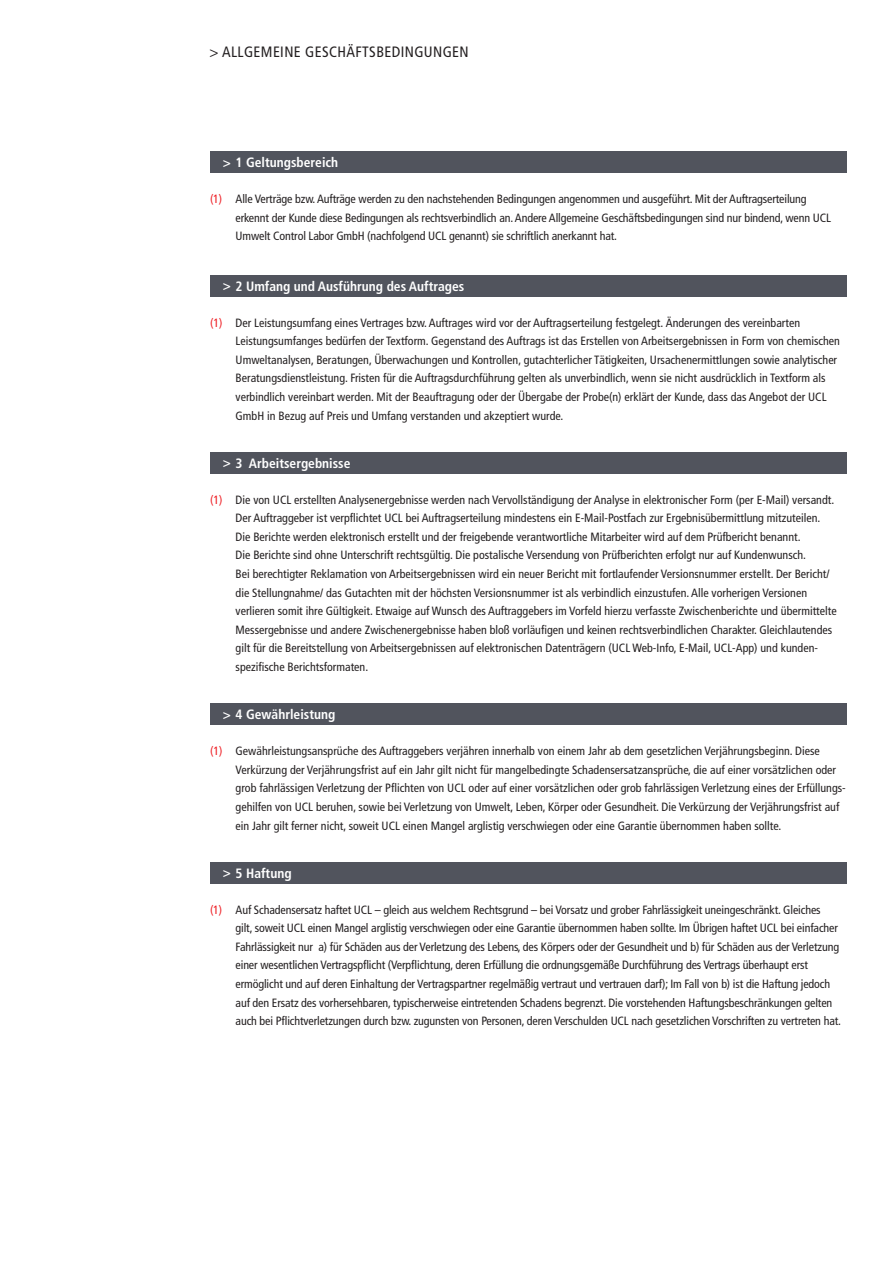
<style>
.page{position:relative;width:893px;height:1263px;background:#fff}
.page>*{position:absolute;margin:0;border:0;box-sizing:border-box;transform-origin:0 0}
._01_rubrik{font:condensed 15px "Frutiger";letter-spacing:.025em;color:#231f20}
._08_kasten___topline{font:700 condensed 13.5px "Frutiger";color:#fff}
._05_copy{font:condensed 12px/18.6px "Frutiger";color:#231f20}
.s1{color:#ee1d23}
</style>
<div class="page">
<div style="left:210px;top:152px;width:636px;height:21px;background:#51545d"></div>
<div style="left:210px;top:275px;width:636px;height:21px;background:#51545d"></div>
<div style="left:210px;top:452px;width:636px;height:21px;background:#51545d"></div>
<div style="left:210px;top:704px;width:636px;height:21px;background:#51545d"></div>
<div style="left:210px;top:862px;width:636px;height:21px;background:#51545d"></div>
<p class="_01_rubrik" style="left:209px;top:43px;width:261px">&gt; ALLGEMEINE GESCHÄFTSBEDINGUNGEN</p>
<p class="_08_kasten___topline" style="left:223px;top:155px;width:117px">&gt; 1 Geltungsbereich</p>
<p class="_05_copy" style="left:236px;top:190px;width:597px;text-indent:-26px"><span class="s1">(1)</span> Alle Verträge bzw. Aufträge werden zu den nachstehenden Bedingungen angenommen und ausgeführt. Mit der Auftragserteilung erkennt der Kunde diese Bedingungen als rechtsverbindlich an. Andere Allgemeine Geschäftsbedingungen sind nur bindend, wenn UCL<br>Umwelt Control Labor GmbH (nachfolgend UCL genannt) sie schriftlich anerkannt hat.</p>
<p class="_08_kasten___topline" style="left:223px;top:278px;width:243px">&gt; 2 Umfang und Ausführung des Auftrages</p>
<p class="_05_copy" style="left:236px;top:313px;width:606px;text-indent:-26px"><span class="s1">(1)</span> Der Leistungsumfang eines Vertrages bzw. Auftrages wird vor der Auftragserteilung festgelegt. Änderungen des vereinbarten Leistungsumfanges bedürfen der Textform. Gegenstand des Auftrags ist das Erstellen von Arbeitsergebnissen in Form von chemischen Umweltanalysen, Beratungen, Überwachungen und Kontrollen, gutachterlicher Tätigkeiten, Ursachenermittlungen sowie analytischer Beratungsdienstleistung. Fristen für die Auftragsdurchführung gelten als unverbindlich, wenn sie nicht ausdrücklich in Textform als verbindlich vereinbart werden. Mit der Beauftragung oder der Übergabe der Probe(n) erklärt der Kunde, dass das Angebot der UCL GmbH in Bezug auf Preis und Umfang verstanden und akzeptiert wurde.</p>
<p class="_08_kasten___topline" style="left:223px;top:455px;width:129px">&gt; 3 Arbeitsergebnisse</p>
<p class="_05_copy" style="left:236px;top:490px;width:603px;text-indent:-26px"><span class="s1">(1)</span> Die von UCL erstellten Analysenergebnisse werden nach Vervollständigung der Analyse in elektronischer Form (per E-Mail) versandt.<br>Der Auftraggeber ist verpflichtet UCL bei Auftragserteilung mindestens ein E-Mail-Postfach zur Ergebnisübermittlung mitzuteilen.<br>Die Berichte werden elektronisch erstellt und der freigebende verantwortliche Mitarbeiter wird auf dem Prüfbericht benannt.<br>Die Berichte sind ohne Unterschrift rechtsgültig. Die postalische Versendung von Prüfberichten erfolgt nur auf Kundenwunsch.<br>Bei berechtigter Reklamation von Arbeitsergebnissen wird ein neuer Bericht mit fortlaufender Versionsnummer erstellt. Der Bericht/ die Stellungnahme/ das Gutachten mit der höchsten Versionsnummer ist als verbindlich einzustufen. Alle vorherigen Versionen verlieren somit ihre Gültigkeit. Etwaige auf Wunsch des Auftraggebers im Vorfeld hierzu verfasste Zwischenberichte und übermittelte Messergebnisse und andere Zwischenergebnisse haben bloß vorläufigen und keinen rechtsverbindlichen Charakter. Gleichlautendes gilt für die Bereitstellung von Arbeitsergebnissen auf elektronischen Datenträgern (UCL Web-Info, E-Mail, UCL-App) und kunden&shy;spezifische Berichtsformaten.</p>
<p class="_08_kasten___topline" style="left:223px;top:706px;width:114px">&gt; 4 Gewährleistung</p>
<p class="_05_copy" style="left:236px;top:742px;width:612px;text-indent:-26px"><span class="s1">(1)</span> Gewährleistungsansprüche des Auftraggebers verjähren innerhalb von einem Jahr ab dem gesetzlichen Verjährungsbeginn. Diese Verkürzung der Verjährungsfrist auf ein Jahr gilt nicht für mangelbedingte Schadensersatzansprüche, die auf einer vorsätzlichen oder grob fahrlässigen Verletzung der Pflichten von UCL oder auf einer vorsätzlichen oder grob fahrlässigen Verletzung eines der Erfüllungs&shy;gehilfen von UCL beruhen, sowie bei Verletzung von Umwelt, Leben, Körper oder Gesundheit. Die Verkürzung der Verjährungsfrist auf ein Jahr gilt ferner nicht, soweit UCL einen Mangel arglistig verschwiegen oder eine Garantie übernommen haben sollte.</p>
<p class="_08_kasten___topline" style="left:223px;top:865px;width:70px">&gt; 5 Haftung</p>
<p class="_05_copy" style="left:236px;top:900px;width:607px;text-indent:-26px"><span class="s1">(1)</span> Auf Schadensersatz haftet UCL – gleich aus welchem Rechtsgrund – bei Vorsatz und grober Fahrlässigkeit uneingeschränkt. Gleiches<br>gilt, soweit UCL einen Mangel arglistig verschwiegen oder eine Garantie übernommen haben sollte. Im Übrigen haftet UCL bei einfacher Fahrlässigkeit nur a) für Schäden aus der Verletzung des Lebens, des Körpers oder der Gesundheit und b) für Schäden aus der Verletzung einer wesentlichen Vertragspflicht (Verpflichtung, deren Erfüllung die ordnungsgemäße Durchführung des Vertrags überhaupt erst ermöglicht und auf deren Einhaltung der Vertragspartner regelmäßig vertraut und vertrauen darf); Im Fall von b) ist die Haftung jedoch auf den Ersatz des vorhersehbaren, typischerweise eintretenden Schadens begrenzt. Die vorstehenden Haftungsbeschränkungen gelten auch bei Pflichtverletzungen durch bzw. zugunsten von Personen, deren Verschulden UCL nach gesetzlichen Vorschriften zu vertreten hat.</p>
</div>
